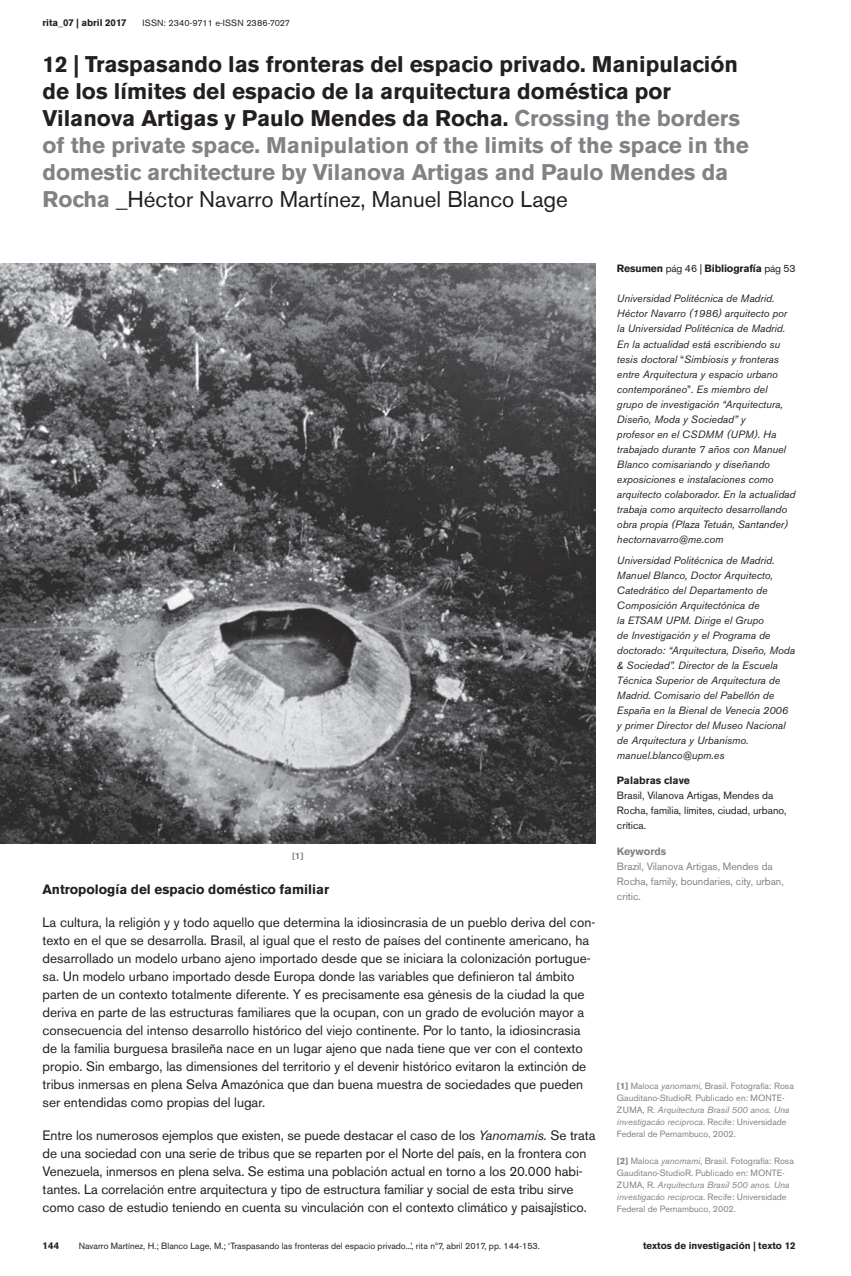
<style>
.page{position:relative;width:851px;height:1276px;background:#fff}
.page>*{position:absolute;margin:0;border:0;box-sizing:border-box;transform-origin:0 0}
.t1{font:700 22.5px/27px "Akzidenz Grotesk BE";color:#231f20}
.t2{font:13.5px/18px "Akzidenz Grotesk BE";color:#231f20}
.t3{font:700 13.5px "Akzidenz Grotesk BE";color:#231f20}
.t4{font:italic 10.5px/15px "Akzidenz Grotesk BE";color:#231f20}
.t5{font:10.5px/15px "Akzidenz Grotesk BE";color:#231f20}
.t6{font:10.5px/15px "Akzidenz Grotesk BE";color:#808285}
.t7{font:700 10.5px "Akzidenz Grotesk BE";letter-spacing:-.015em;color:#231f20}
.t8{font:700 10.5px "Akzidenz Grotesk BE";color:#808285}
.t9{font:700 9.75px "Akzidenz Grotesk BE";color:#231f20}
.t10{font:9px/12px "Akzidenz Grotesk BE";color:#808285}
.t11{font:9px "Akzidenz Grotesk BE";color:#231f20}
.t12{font:9px "Akzidenz Grotesk BE";letter-spacing:.02em;color:#231f20}
.t13{font:700 9px "Akzidenz Grotesk BE";color:#808285}
.s1{color:#808285}
.s2{font-weight:400}
.s3{font-style:italic}
.s4{font-style:normal}
.s5{font-weight:700}
</style>
<div class="page">
<img style="left:0;top:264px;width:595px;height:580px">
<p class="t9" style="left:43px;top:17px;width:86px">rita_07 | abril 2017</p>
<p class="t12" style="left:142px;top:17px;width:149px">ISSN: 2340-9711 e-ISSN 2386-7027</p>
<p class="t1" style="left:43px;top:51px;width:707px">12 | Traspasando las fronteras del espacio privado. Manipulación de los límites del espacio de la arquitectura doméstica por Vilanova Artigas y Paulo Mendes da Rocha. <span class="s1">Crossing the borders of the private space. Manipulation of the limits of the space in the domestic architecture by Vilanova Artigas and Paulo Mendes da Rocha</span> <span class="s2">_Héctor Navarro Martínez, Manuel Blanco Lage</span></p>
<p class="t7" style="left:617px;top:262px;width:180px">Resumen <span class="s2">pág 46 |</span> Bibliografía <span class="s2">pág 53</span></p>
<p class="t13" style="left:292px;top:851px;width:13px">[1]</p>
<p class="t3" style="left:43px;top:881px;width:288px">Antropología del espacio doméstico familiar</p>
<p class="t2" style="left:43px;top:913px;width:554px">La cultura, la religión y y todo aquello que determina la idiosincrasia de un pueblo deriva del con&shy;texto en el que se desarrolla. Brasil, al igual que el resto de países del continente americano, ha desarrollado un modelo urbano ajeno importado desde que se iniciara la colonización portugue&shy;sa. Un modelo urbano importado desde Europa donde las variables que definieron tal ámbito parten de un contexto totalmente diferente. Y es precisamente esa génesis de la ciudad la que deriva en parte de las estructuras familiares que la ocupan, con un grado de evolución mayor a consecuencia del intenso desarrollo histórico del viejo continente. Por lo tanto, la idiosincrasia de la familia burguesa brasileña nace en un lugar ajeno que nada tiene que ver con el contexto propio. Sin embargo, las dimensiones del territorio y el devenir histórico evitaron la extinción de tribus inmersas en plena Selva Amazónica que dan buena muestra de sociedades que pueden ser entendidas como propias del lugar.</p>
<p class="t2" style="left:43px;top:1126px;width:554px">Entre los numerosos ejemplos que existen, se puede destacar el caso de los <span class="s3">Yanomamis.</span> Se trata de una sociedad con una serie de tribus que se reparten por el Norte del país, en la frontera con Venezuela, inmersos en plena selva. Se estima una población actual en torno a los 20.000 habi&shy;tantes. La correlación entre arquitectura y tipo de estructura familiar y social de esta tribu sirve como caso de estudio teniendo en cuenta su vinculación con el contexto climático y paisajístico.</p>
<p class="t4" style="left:617px;top:291px;width:180px">Universidad Politécnica de Madrid.<br>Héctor Navarro (1986) arquitecto por la Universidad Politécnica de Madrid.<br>En la actualidad está escribiendo su tesis doctoral <span class="s4">“</span>Simbiosis y fronteras entre Arquitectura y espacio urbano contemporáneo<span class="s4">”</span>. Es miembro del grupo de investigación “Arquitectura, Diseño, Moda y Sociedad” y<br>profesor en el CSDMM (UPM). Ha trabajado durante 7 años con Manuel Blanco comisariando y diseñando exposiciones e instalaciones como arquitecto colaborador. En la actualidad trabaja como arquitecto desarrollando obra propia (Plaza Tetuán, Santander) hectornavarro@me.com</p>
<p class="t4" style="left:617px;top:553px;width:179px">Universidad Politécnica de Madrid.<br>Manuel Blanco, Doctor Arquitecto, Catedrático del Departamento de Composición Arquitectónica de<br>la ETSAM UPM. Dirige el Grupo<br>de Investigación y el Programa de doctorado: “Arquitectura, Diseño, Moda &amp; Sociedad”. Director de la Escuela Técnica Superior de Arquitectura de Madrid. Comisario del Pabellón de España en la Bienal de Venecia 2006 y primer Director del Museo Nacional de Arquitectura y Urbanismo. manuel.blanco@upm.es</p>
<p class="t7" style="left:617px;top:774px;width:75px">Palabras clave</p>
<p class="t5" style="left:617px;top:788px;width:171px">Brasil, Vilanova Artigas, Mendes da<br>Rocha, familia, límites, ciudad, urbano, crítica.</p>
<p class="t8" style="left:617px;top:845px;width:51px">Keywords</p>
<p class="t6" style="left:617px;top:858px;width:168px">Brazil, Vilanova Artigas, Mendes da<br>Rocha, family, boundaries, city, urban, critic.</p>
<p class="t10" style="left:617px;top:1080px;width:178px"><span class="s5">[1]</span> Maloca <span class="s3">yanomami</span>, Brasil. Fotografía: Rosa Gauditano-StudioR. Publicado en: MONTE-ZUMA, R. <span class="s3">Arquitectura Brasil 500 anos. Una investigacáo reciproca</span>. Recife: Universidade Federal de Pernambuco, 2002.</p>
<p class="t10" style="left:617px;top:1155px;width:178px"><span class="s5">[2]</span> Maloca <span class="s3">yanomami</span>, Brasil. Fotografía: Rosa Gauditano-StudioR. Publicado en: MONTE-ZUMA, R. <span class="s3">Arquitectura Brasil 500 anos. Una investigacáo reciproca</span>. Recife: Universidade Federal de Pernambuco, 2002.</p>
<p class="t9" style="left:43px;top:1240px;width:18px">144</p>
<p class="t11" style="left:79px;top:1240px;width:462px">Navarro Martínez, H.; Blanco Lage, M.; ‘Traspasando las fronteras del espacio privado...’, rita nº7, abril 2017, pp. 144-153.</p>
<p class="t9" style="left:643px;top:1240px;width:154px">textos de investigación | texto 12</p>
</div>
